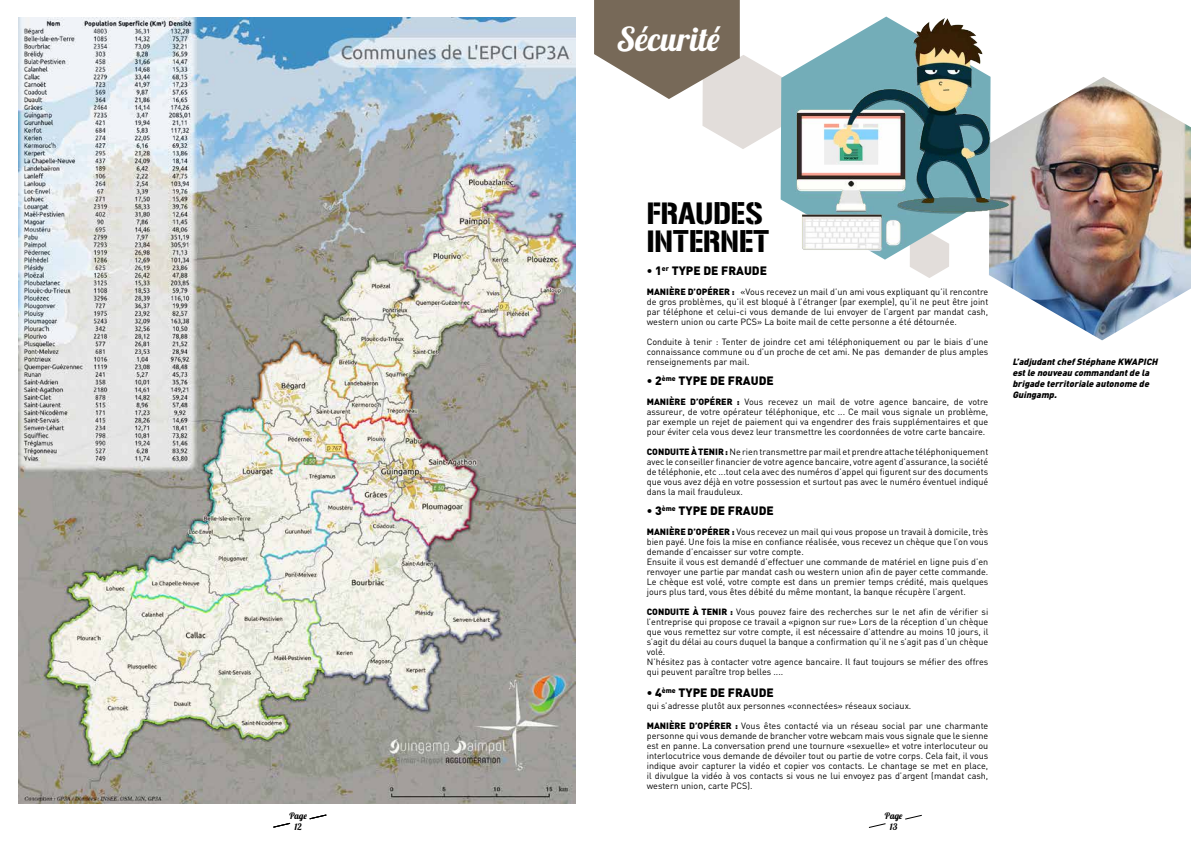
<style>
.page{position:relative;width:1191px;height:842px;background:#fff}
.page>*{position:absolute;margin:0;border:0;box-sizing:border-box;transform-origin:0 0}
.t1{font:33px "Lobster 1.4";color:#fff}
.t2{font:27px/28px "Gunplay";color:#000}
.t3{font:900 12px "DIN";color:#000}
.t4{font:9px/10px "DIN";color:#000;text-align:justify}
.t5{font:italic 900 9px/10.8px "DIN";color:#000}
.t6{font:9px/10.8px "Lobster 1.4";color:#000;text-align:center}
.s1{font-weight:900}
</style>
<div class="page">
<svg style="left:309px;top:814px;width:18px;height:5px"></svg>
<svg style="left:273px;top:823px;width:18px;height:5px"></svg>
<svg style="left:905px;top:815px;width:17px;height:5px"></svg>
<svg style="left:868px;top:823px;width:18px;height:5px"></svg>
<img style="left:989px;top:77px;width:202px;height:263px">
<svg style="left:910px;top:264px;width:39px;height:14px"></svg>
<svg style="left:594px;top:0;width:181px;height:149px"></svg>
<img style="left:775px;top:16px;width:255px;height:248px">
<img style="left:19px;top:17px;width:556px;height:787px">
<p class="t6" style="left:289px;top:811px;width:19px">Page<br>12</p>
<h1 class="t1" style="left:617px;top:18px;width:104px">Sécurité</h1>
<h2 class="t2" style="left:647px;top:200px;width:124px">FRAUDES<br>INTERNET</h2>
<h3 class="t3" style="left:647px;top:262px;width:122px">• 1<sup>er</sup> TYPE DE FRAUDE</h3>
<p class="t4" style="left:647px;top:286px;width:343px"><span class="s1">MANIÈRE D’OPÉRER :</span> «Vous recevez un mail d’un ami vous expliquant qu’il rencontre de gros problèmes, qu’il est bloqué à l’étranger (par exemple), qu’il ne peut être joint par téléphone et celui-ci vous demande de lui envoyer de l’argent par mandat cash, western union ou carte PCS» La boite mail de cette personne a été détournée.</p>
<p class="t4" style="left:647px;top:336px;width:343px">Conduite à tenir : Tenter de joindre cet ami téléphoniquement ou par le biais d’une connaissance commune ou d’un proche de cet ami. Ne pas demander de plus amples renseignements par mail.</p>
<h3 class="t3" style="left:647px;top:372px;width:128px">• 2<sup>ème</sup> TYPE DE FRAUDE</h3>
<p class="t4" style="left:647px;top:396px;width:343px"><span class="s1">MANIÈRE D’OPÉRER :</span> Vous recevez un mail de votre agence bancaire, de votre assureur, de votre opérateur téléphonique, etc ... Ce mail vous signale un problème, par exemple un rejet de paiement qui va engendrer des frais supplémentaires et que pour éviter cela vous devez leur transmettre les coordonnées de votre carte bancaire.</p>
<p class="t4" style="left:647px;top:446px;width:343px"><span class="s1">CONDUITE À TENIR :</span> Ne rien transmettre par mail et prendre attache téléphoniquement avec le conseiller financier de votre agence bancaire, votre agent d’assurance, la société de téléphonie, etc ...tout cela avec des numéros d’appel qui figurent sur des documents que vous avez déjà en votre possession et surtout pas avec le numéro éventuel indiqué dans la mail frauduleux.</p>
<h3 class="t3" style="left:647px;top:502px;width:128px">• 3<sup>ème</sup> TYPE DE FRAUDE</h3>
<p class="t4" style="left:647px;top:526px;width:343px;text-align:left"><span class="s1">MANIÈRE D’OPÉRER :</span> Vous recevez un mail qui vous propose un travail à domicile, très bien payé. Une fois la mise en confiance réalisée, vous recevez un chèque que l’on vous demande d’encaisser sur votre compte.<br>Ensuite il vous est demandé d’effectuer une commande de matériel en ligne puis d’en renvoyer une partie par mandat cash ou western union afin de payer cette commande.<br>Le chèque est volé, votre compte est dans un premier temps crédité, mais quelques jours plus tard, vous êtes débité du même montant, la banque récupère l’argent.</p>
<p class="t4" style="left:647px;top:606px;width:343px;text-align:left"><span class="s1">CONDUITE À TENIR :</span> Vous pouvez faire des recherches sur le net afin de vérifier si l’entreprise qui propose ce travail a «pignon sur rue» Lors de la réception d’un chèque que vous remettez sur votre compte, il est nécessaire d’attendre au moins 10 jours, il s’agit du délai au cours duquel la banque a confirmation qu’il ne s’agit pas d’un chèque volé.<br>N’hésitez pas à contacter votre agence bancaire. Il faut toujours se méfier des offres qui peuvent paraître trop belles ....</p>
<h3 class="t3" style="left:647px;top:684px;width:128px">• 4<sup>ème</sup> TYPE DE FRAUDE</h3>
<p class="t4" style="left:647px;top:700px;width:266px">qui s’adresse plutôt aux personnes «connectées» réseaux sociaux.</p>
<p class="t4" style="left:647px;top:720px;width:343px"><span class="s1">MANIÈRE D’OPÉRER :</span> Vous êtes contacté via un réseau social par une charmante personne qui vous demande de brancher votre webcam mais vous signale que le sienne est en panne. La conversation prend une tournure «sexuelle» et votre interlocuteur ou interlocutrice vous demande de dévoiler tout ou partie de votre corps. Cela fait, il vous indique avoir capturer la vidéo et copier vos contacts. Le chantage se met en place, il divulgue la vidéo à vos contacts si vous ne lui envoyez pas d’argent (mandat cash, western union, carte PCS).</p>
<p class="t6" style="left:885px;top:811px;width:19px">Page<br>13</p>
<p class="t5" style="left:1012px;top:356px;width:149px">L’adjudantchefStéphane KWAPICH estle nouveau commandantde la brigade territoriale autonome de<br>Guingamp.</p>
</div>
